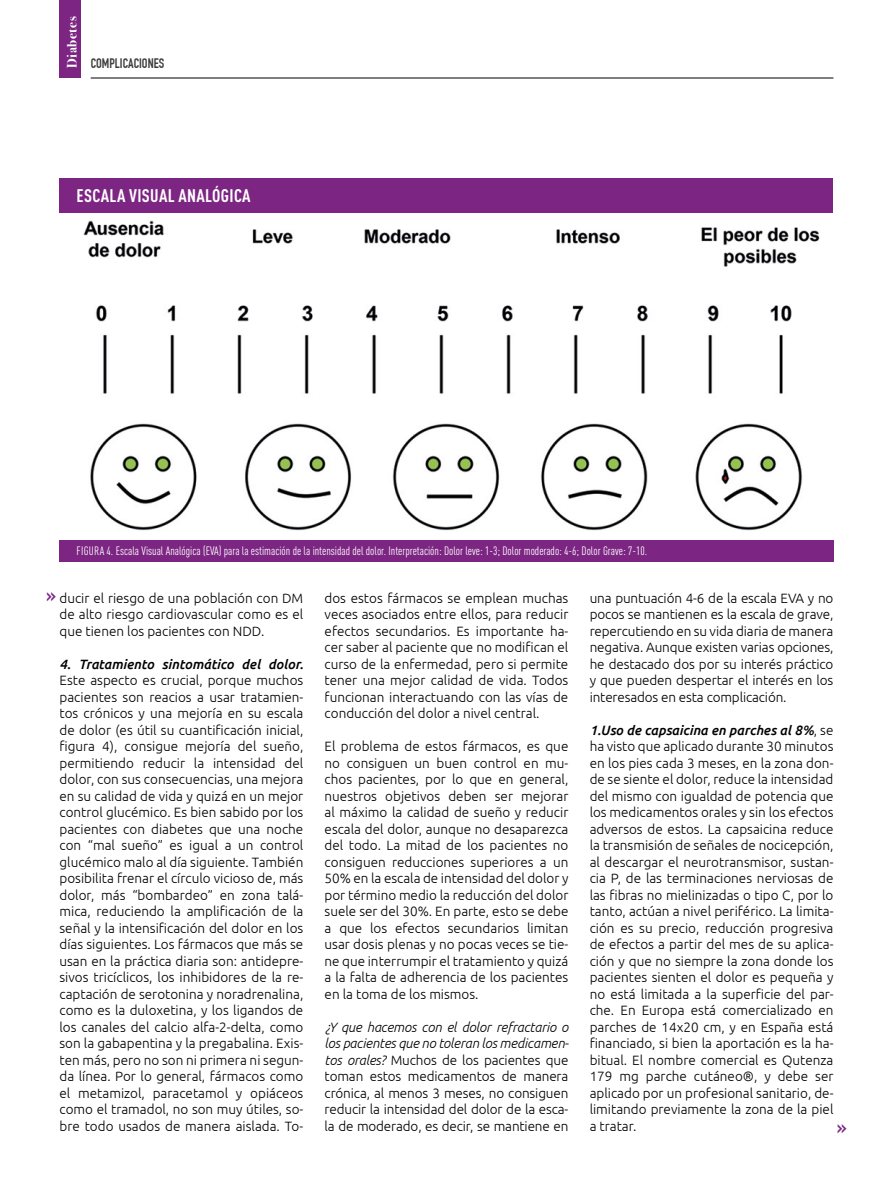
<style>
.page{position:relative;width:893px;height:1191px;background:#fff}
.page>*{position:absolute;margin:0;border:0;box-sizing:border-box;transform-origin:0 0}
.t1{font:22.5px "DIN Engschrift Std";color:#7c2582}
.t2{font:700 condensed 18px "DIN Pro";letter-spacing:.02em;color:#fff}
.t3{font:300 13.5px/16.5px "Ubuntu";color:#000;text-align:justify}
.t4{font:italic 500 13.5px "Ubuntu";color:#000}
.t5{font:13.5px "DIN Engschrift Std";color:#3c3c3b}
.t6{font:700 13.5px "Bodoni Svty Two ITCTT";letter-spacing:.04em;color:#fff}
.t7{font:condensed 12px "DIN Pro";color:#fff}
.s1{font-style:italic}
.s2{font-weight:500;font-style:italic}
</style>
<div class="page">
<hr style="left:91px;top:78px;width:742px;height:1px;background:#000">
<div style="left:60px;top:0;width:21px;height:78px;background:#7c2582"></div>
<img style="left:83px;top:220px;width:737px;height:311px">
<div style="left:59px;top:179px;width:774px;height:34px;background:#7c2582"></div>
<div style="left:60px;top:540px;width:773px;height:21px;background:#7c2582"></div>
<p class="t6" style="left:61px;top:68px;width:53px;rotate:-90deg">Diabetes</p>
<p class="t5" style="left:91px;top:55px;width:75px">COMPLICACIONES</p>
<h2 class="t2" style="left:77px;top:182px;width:176px">ESCALA VISUAL ANALÓGICA</h2>
<p class="t7" style="left:77px;top:542px;width:572px">FIGURA 4. Escala Visual Analógica (EVA) para la estimación de la intensidad del dolor. Interpretación: Dolor leve: 1-3; Dolor moderado: 4-6; Dolor Grave: 7-10.</p>
<h1 class="t1" style="left:46px;top:582px;width:11px">»</h1>
<p class="t3" style="left:60px;top:589px;width:245px">ducir el riesgo de una población con DM de alto riesgo cardiovascular como es el que tienen los pacientes con NDD.</p>
<p class="t4" style="left:60px;top:655px;width:245px">4. Tratamiento sintomático del dolor.</p>
<p class="t3" style="left:60px;top:672px;width:245px">Este aspecto es crucial, porque muchos pacientes son reacios a usar tratamien&shy;tos crónicos y una mejoría en su escala de dolor (es útil su cuantificación inicial, figura 4), consigue mejoría del sueño, permitiendo reducir la intensidad del dolor, con sus consecuencias, una mejora en su calidad de vida y quizá en un mejor control glucémico. Es bien sabido por los pacientes con diabetes que una noche con “mal sueño” es igual a un control glucémico malo al día siguiente. También posibilita frenar el círculo vicioso de, más dolor, más “bombardeo” en zona talá&shy;mica, reduciendo la amplificación de la señal y la intensificación del dolor en los días siguientes. Los fármacos que más se usan en la práctica diaria son: antidepre&shy;sivos tricíclicos, los inhibidores de la re&shy;captación de serotonina y noradrenalina, como es la duloxetina, y los ligandos de los canales del calcio alfa-2-delta, como son la gabapentina y la pregabalina. Exis&shy;ten más, pero no son ni primera ni segun&shy;da línea. Por lo general, fármacos como el metamizol, paracetamol y opiáceos como el tramadol, no son muy útiles, so&shy;bre todo usados de manera aislada. To-</p>
<p class="t3" style="left:325px;top:589px;width:245px">dos estos fármacos se emplean muchas veces asociados entre ellos, para reducir efectos secundarios. Es importante ha&shy;cer saber al paciente que no modifican el curso de la enfermedad, pero si permite tener una mejor calidad de vida. Todos funcionan interactuando con las vías de conducción del dolor a nivel central.</p>
<p class="t3" style="left:325px;top:738px;width:245px">El problema de estos fármacos, es que no consiguen un buen control en mu&shy;chos pacientes, por lo que en general, nuestros objetivos deben ser mejorar al máximo la calidad de sueño y reducir escala del dolor, aunque no desaparezca del todo. La mitad de los pacientes no consiguen reducciones superiores a un 50% en la escala de intensidad del dolor y por término medio la reducción del dolor suele ser del 30%. En parte, esto se debe a que los efectos secundarios limitan usar dosis plenas y no pocas veces se tie&shy;ne que interrumpir el tratamiento y quizá a la falta de adherencia de los pacientes en la toma de los mismos.</p>
<p class="t3" style="left:325px;top:1018px;width:246px"><span class="s1">¿Y que hacemos con el dolor refractario o los pacientes que no toleran los medicamen&shy;tos orales?</span> Muchos de los pacientes que toman estos medicamentos de manera crónica, al menos 3 meses, no consiguen reducir la intensidad del dolor de la esca&shy;la de moderado, es decir, se mantiene en</p>
<p class="t3" style="left:590px;top:589px;width:245px">una puntuación 4-6 de la escala EVA y no pocos se mantienen es la escala de grave, repercutiendo en su vida diaria de manera negativa. Aunque existen varias opciones, he destacado dos por su interés práctico y que pueden despertar el interés en los interesados en esta complicación.</p>
<p class="t3" style="left:590px;top:721px;width:245px"><span class="s2">1.Uso de capsaicina en parches al 8%</span>, se ha visto que aplicado durante 30 minutos en los pies cada 3 meses, en la zona don&shy;de se siente el dolor, reduce la intensidad del mismo con igualdad de potencia que los medicamentos orales y sin los efectos adversos de estos. La capsaicina reduce la transmisión de señales de nocicepción, al descargar el neurotransmisor, sustan&shy;cia P, de las terminaciones nerviosas de las fibras no mielinizadas o tipo C, por lo tanto, actúan a nivel periférico. La limita&shy;ción es su precio, reducción progresiva de efectos a partir del mes de su aplica&shy;ción y que no siempre la zona donde los pacientes sienten el dolor es pequeña y no está limitada a la superficie del par&shy;che. En Europa está comercializado en parches de 14x20 cm, y en España está financiado, si bien la aportación es la ha&shy;bitual. El nombre comercial es Qutenza 179 mg parche cutáneo®, y debe ser aplicado por un profesional sanitario, de&shy;limitando previamente la zona de la piel a tratar.</p>
<h1 class="t1" style="left:837px;top:1114px;width:11px">»</h1>
</div>
